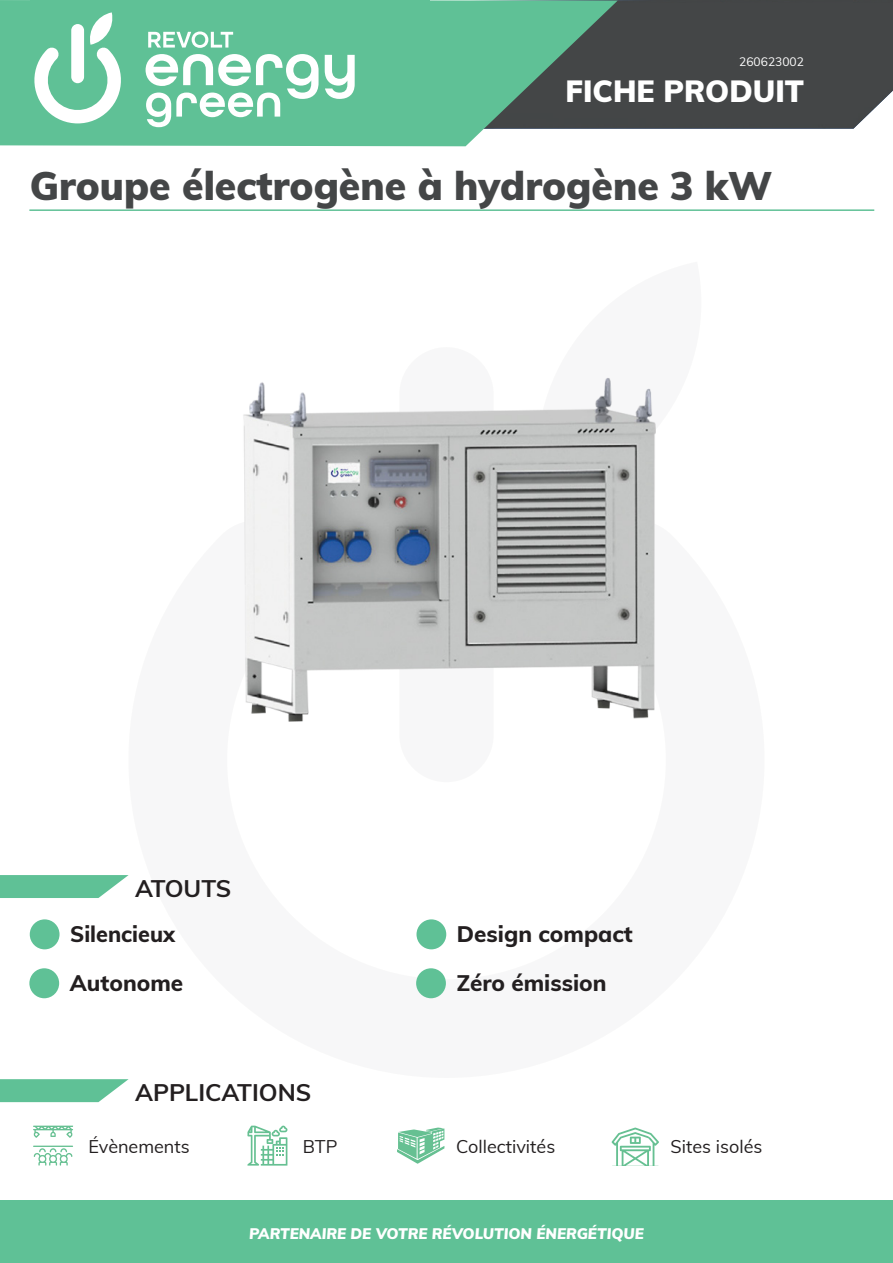
<style>
.page{position:relative;width:893px;height:1263px;background:#fff}
.page>*{position:absolute;margin:0;border:0;box-sizing:border-box;transform-origin:0 0}
.t1{font:900 39px "Muli";color:#444647}
.t2{font:900 30px "Muli";color:#fff}
.t3{font:700 24px "Muli";color:#231f20}
.t4{font:800 22.5px "Muli";color:#231f20}
.t5{font:800 22.5px "Muli";color:#231f20;scale:.96 1}
.t6{font:18px "Muli";color:#231f20}
.t7{font:italic 900 15px "Muli";color:#fff}
.t8{font:12px "Muli";color:#fff}
</style>
<div class="page">
<div style="left:618px;top:0;width:275px;height:129px;background:#444647"></div>
<svg style="left:0;top:0;width:618px;height:146px;background:#63a78a"></svg>
<div style="left:30px;top:0;width:399px;height:136px;background:#5fc196"></div>
<svg style="left:34px;top:12px;width:87px;height:111px"></svg>
<svg style="left:148px;top:32px;width:85px;height:16px"></svg>
<svg style="left:146px;top:54px;width:173px;height:73px"></svg>
<svg style="left:325px;top:55px;width:30px;height:44px"></svg>
<hr style="left:29px;top:209px;width:845px;height:2px;background:#5fc196">
<img style="left:243px;top:377px;width:413px;height:345px">
<div style="left:30px;top:919px;width:30px;height:30px;background:#5fc196;border-radius:50%"></div>
<div style="left:29px;top:968px;width:30px;height:30px;background:#5fc196;border-radius:50%"></div>
<div style="left:416px;top:919px;width:30px;height:30px;background:#5fc196;border-radius:50%"></div>
<div style="left:416px;top:968px;width:30px;height:30px;background:#5fc196;border-radius:50%"></div>
<svg style="left:33px;top:1125px;width:40px;height:13px"></svg>
<svg style="left:33px;top:1145px;width:40px;height:20px"></svg>
<svg style="left:247px;top:1125px;width:41px;height:41px"></svg>
<svg style="left:397px;top:1127px;width:47px;height:37px"></svg>
<svg style="left:612px;top:1127px;width:47px;height:38px"></svg>
<div style="left:1px;top:1200px;width:892px;height:63px;background:#5fc196"></div>
<svg style="left:0;top:875px;width:129px;height:23px;background:#72c8a2"></svg>
<svg style="left:0;top:1079px;width:129px;height:23px;background:#73c8a3"></svg>
<p class="t8" style="left:739px;top:53px;width:66px">260623002</p>
<p class="t2" style="left:566px;top:70px;width:240px">FICHE PRODUIT</p>
<p class="t1" style="left:30px;top:157px;width:744px">Groupe électrogène à hydrogène 3 kW</p>
<p class="t3" style="left:135px;top:870px;width:98px">ATOUTS</p>
<p class="t5" style="left:70px;top:917px;width:111px">Silencieux</p>
<p class="t4" style="left:70px;top:966px;width:115px">Autonome</p>
<p class="t4" style="left:457px;top:917px;width:177px">Design compact</p>
<p class="t4" style="left:457px;top:966px;width:152px">Zéro émission</p>
<p class="t3" style="left:135px;top:1075px;width:178px">APPLICATIONS</p>
<p class="t6" style="left:88px;top:1133px;width:103px">Évènements</p>
<p class="t6" style="left:303px;top:1133px;width:36px">BTP</p>
<p class="t6" style="left:456px;top:1133px;width:101px">Collectivités</p>
<p class="t6" style="left:671px;top:1133px;width:93px">Sites isolés</p>
<p class="t7" style="left:249px;top:1223px;width:396px">PARTENAIRE DE VOTRE RÉVOLUTION ÉNERGÉTIQUE</p>
</div>
